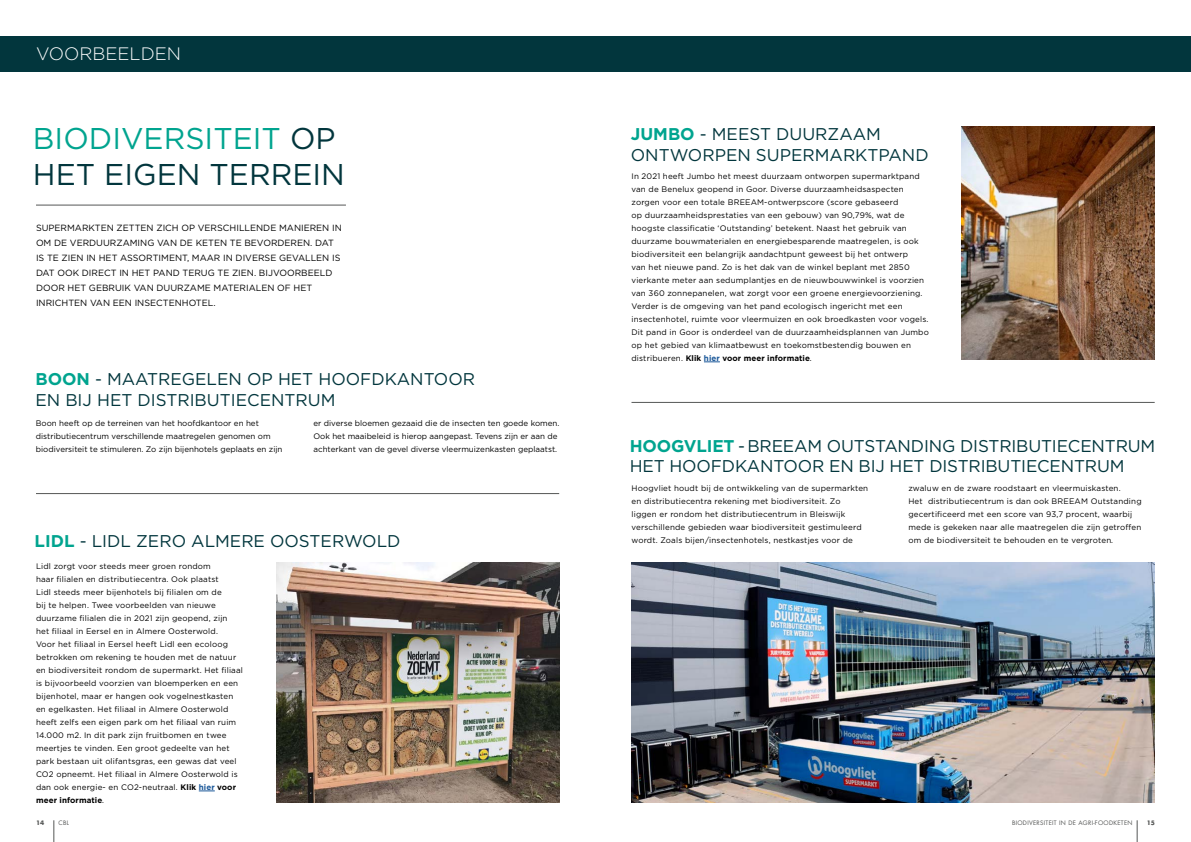
<style>
.page{position:relative;width:1191px;height:842px;background:#fff}
.page>*{position:absolute;margin:0;border:0;box-sizing:border-box;transform-origin:0 0}
.t1{font:30px/36px "Gotham";color:#02363d}
.t2{font:300 18px "Gotham";color:#fff}
.t3{font:17px/20.4px "Gotham";color:#02363d}
.t4{font:9px/15px "Gotham";color:#000}
.t5{font:8px/13px "Gotham";letter-spacing:.02em;color:#000}
.t6{font:8px/13px "Gotham";color:#000}
.t7{font:6px "Futura LT";letter-spacing:.05em;color:#555756}
.t8{font:700 6px "Futura LT";color:#555756}
.s1{color:#00a48f}
.s2{font-weight:700;color:#00a48f}
.s3{font-weight:700}
.s4{font-weight:700;color:#1b5899}
.s5{font-style:italic}
</style>
<div class="page">
<svg style="left:54px;top:820px;width:1px;height:22px"></svg>
<svg style="left:1136px;top:820px;width:1px;height:22px"></svg>
<div style="left:0;top:36px;width:595px;height:35px;background:#02363d"></div>
<svg style="left:199px;top:791px;width:16px;height:1px"></svg>
<div style="left:595px;top:36px;width:596px;height:35px;background:#02363d"></div>
<hr style="left:36px;top:205px;width:310px;height:1px;background:#555756">
<img style="left:277px;top:563px;width:282px;height:240px">
<img style="left:961px;top:127px;width:194px;height:233px">
<svg style="left:704px;top:362px;width:16px;height:1px"></svg>
<hr style="left:36px;top:493px;width:523px;height:1px;background:#555756">
<img style="left:631px;top:563px;width:524px;height:240px">
<hr style="left:631px;top:402px;width:523px;height:1px;background:#555756">
<h2 class="t2" style="left:36px;top:42px;width:147px">VOORBEELDEN</h2>
<h1 class="t1" style="left:33px;top:120px;width:313px"><span class="s1">BIODIVERSITEIT</span> OP<br>HET EIGEN TERREIN</h1>
<p class="t4" style="left:36px;top:220px;width:307px">SUPERMARKTEN ZETTEN ZICH OP VERSCHILLENDE MANIEREN IN OM DE VERDUURZAMING VAN DE KETEN TE BEVORDEREN. DAT IS TE ZIEN IN HET ASSORTIMENT, MAAR IN DIVERSE GEVALLEN IS DAT OOK DIRECT IN HET PAND TERUG TE ZIEN. BIJVOORBEELD DOOR HET GEBRUIK VAN DUURZAME MATERIALEN OF HET INRICHTEN VAN EEN INSECTENHOTEL.</p>
<h3 class="t3" style="left:35px;top:369px;width:441px"><span class="s2">BOON</span> - MAATREGELEN OP HET HOOFDKANTOOR<br>EN BIJ HET DISTRIBUTIECENTRUM</h3>
<p class="t6" style="left:36px;top:417px;width:248px">Boon heeft op de terreinen van het hoofdkantoor en het distributiecentrum verschillende maatregelen genomen om biodiversiteit te stimuleren. Zo zijn bijenhotels geplaats en zijn</p>
<p class="t6" style="left:313px;top:417px;width:247px">er diverse bloemen gezaaid die de insecten ten goede komen.<br>Ook het maaibeleid is hierop aangepast. Tevens zijn er aan de achterkant van de gevel diverse vleermuizenkasten geplaatst.</p>
<h3 class="t3" style="left:35px;top:530px;width:367px"><span class="s2">LIDL</span> - LIDL ZERO ALMERE OOSTERWOLD</h3>
<p class="t5" style="left:36px;top:560px;width:208px">Lidl zorgt voor steeds meer groen rondom<br>haar filialen en distributiecentra. Ook plaatst<br>Lidl steeds meer bijenhotels bij filialen om de<br>bij te helpen. Twee voorbeelden van nieuwe duurzame filialen die in 2021 zijn geopend, zijn<br>het filiaal in Eersel en in Almere Oosterwold.<br>Voor het filiaal in Eersel heeft Lidl een ecoloog betrokken om rekening te houden met de natuur en biodiversiteit rondom de supermarkt. Het filiaal is bijvoorbeeld voorzien van bloemperken en een bijenhotel, maar er hangen ook vogelnestkasten en egelkasten. Het filiaal in Almere Oosterwold heeft zelfs een eigen park om het filiaal van ruim 14.000 m2. In dit park zijn fruitbomen en twee meertjes te vinden. Een groot gedeelte van het park bestaan uit olifantsgras, een gewas dat veel CO2 opneemt. Het filiaal in Almere Oosterwold is dan ook energie- en CO2-neutraal. <span class="s3">Klik</span> <span class="s4">hier</span> <span class="s3">voor meer informatie</span><span class="s5">.</span></p>
<h3 class="t3" style="left:631px;top:124px;width:299px"><span class="s2">JUMBO</span> - MEEST DUURZAAM<br>ONTWORPEN SUPERMARKTPAND</h3>
<p class="t5" style="left:631px;top:170px;width:299px">In 2021 heeft Jumbo het meest duurzaam ontworpen supermarktpand van de Benelux geopend in Goor. Diverse duurzaamheidsaspecten zorgen voor een totale BREEAM-ontwerpscore (score gebaseerd<br>op duurzaamheidsprestaties van een gebouw) van 90,79%, wat de hoogste classificatie ‘Outstanding’ betekent. Naast het gebruik van duurzame bouwmaterialen en energiebesparende maatregelen, is ook biodiversiteit een belangrijk aandachtpunt geweest bij het ontwerp<br>van het nieuwe pand. Zo is het dak van de winkel beplant met 2850 vierkante meter aan sedumplantjes en de nieuwbouwwinkel is voorzien van 360 zonnepanelen, wat zorgt voor een groene energievoorziening.<br>Verder is de omgeving van het pand ecologisch ingericht met een insectenhotel, ruimte voor vleermuizen en ook broedkasten voor vogels.<br>Dit pand in Goor is onderdeel van de duurzaamheidsplannen van Jumbo op het gebied van klimaatbewust en toekomstbestendig bouwen en distribueren. <span class="s3">Klik</span> <span class="s4">hier</span> <span class="s3">voor meer informatie</span><span class="s5">.</span></p>
<h3 class="t3" style="left:630px;top:435px;width:527px"><span class="s2">HOOGVLIET</span> - BREEAM OUTSTANDING DISTRIBUTIECENTRUM<br>HET HOOFDKANTOOR EN BIJ HET DISTRIBUTIECENTRUM</h3>
<p class="t5" style="left:631px;top:482px;width:238px">Hoogvliet houdt bij de ontwikkeling van de supermarkten en distributiecentra rekening met biodiversiteit. Zo<br>liggen er rondom het distributiecentrum in Bleiswijk verschillende gebieden waar biodiversiteit gestimuleerd wordt. Zoals bijen/insectenhotels, nestkastjes voor de</p>
<p class="t5" style="left:908px;top:482px;width:235px">zwaluw en de zware roodstaart en vleermuiskasten.<br>Het distributiecentrum is dan ook BREEAM Outstanding gecertificeerd met een score van 93,7 procent, waarbij mede is gekeken naar alle maatregelen die zijn getroffen om de biodiversiteit te behouden en te vergroten<span class="s5">.</span></p>
<p class="t8" style="left:36px;top:819px;width:10px">14</p>
<p class="t7" style="left:58px;top:819px;width:12px">CBL</p>
<p class="t7" style="left:1012px;top:819px;width:122px">BIODIVERSITEIT IN DE AGRI-FOODKETEN</p>
<p class="t8" style="left:1146px;top:819px;width:10px">15</p>
</div>
